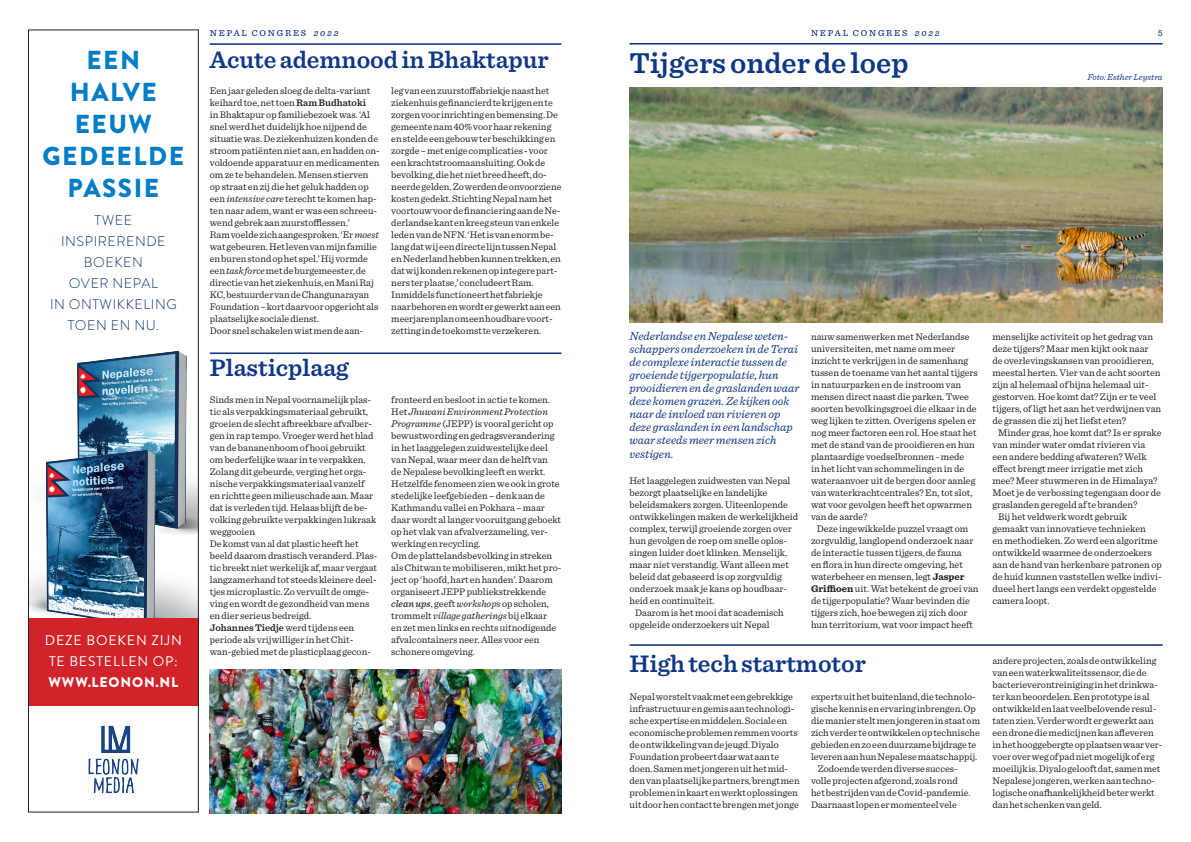
<style>
.page{position:relative;width:1191px;height:842px;background:#fff}
.page>*{position:absolute;margin:0;border:0;box-sizing:border-box;transform-origin:0 0}
.t1{font:600 30px "Sentinel";color:#103785}
.t2{font:900 26px/32px "Brandon Grotesque";letter-spacing:.06em;color:#007ec5;text-align:center}
.t3{font:600 25px "Sentinel";color:#103785}
.t4{font:300 14px/21px "Brandon Grotesque";letter-spacing:.04em;color:#052d6f;text-align:center}
.t5{font:14px/21px "Brandon Grotesque";letter-spacing:.06em;color:#fff}
.t6{font:italic 12px/13.1px "Sentinel";color:#103785}
.t7{font:10px/12px "Sentinel";color:#231f20}
.t8{font:500 9px "Sentinel";letter-spacing:.2em;color:#103785}
.t9{font:italic 9px "Sentinel";letter-spacing:-.005em;color:#103785}
.s1{font-weight:900}
.s2{font-style:italic}
.s3{font-weight:600}
.s4{font-weight:500;font-style:italic}
.s5{font-weight:700}
</style>
<div class="page">
<img style="left:77px;top:351px;width:110px;height:91px">
<img style="left:30px;top:442px;width:166px;height:176px">
<img style="left:88px;top:725px;width:51px;height:69px">
<div style="left:28px;top:618px;width:170px;height:88px;background:#d1232a"></div>
<div style="left:28px;top:30px;width:170px;height:782px;border:1px solid #231f20"></div>
<hr style="left:629px;top:43px;width:533px;height:2px;background:#103785">
<hr style="left:210px;top:352px;width:351px;height:2px;background:#103785">
<hr style="left:210px;top:43px;width:351px;height:2px;background:#103785">
<img style="left:629px;top:87px;width:533px;height:236px">
<hr style="left:629px;top:644px;width:533px;height:2px;background:#103785">
<img style="left:210px;top:669px;width:351px;height:145px">
<p class="t2" style="left:42px;top:45px;width:143px">EEN<br>HALVE<br>EEUW<br>GEDEELDE<br>PASSIE</p>
<p class="t4" style="left:50px;top:209px;width:128px">TWEE<br>INSPIRERENDE<br>BOEKEN<br>OVER NEPAL<br>IN ONTWIKKELING<br>TOEN EN NU.</p>
<p class="t5" style="left:45px;top:630px;width:138px">DEZE BOEKEN ZIJN<br>TE BESTELLEN OP:<br><span class="s1">WWW.LEONON.NL</span></p>
<p class="t8" style="left:210px;top:26px;width:130px">NEPAL CONGRES <span class="s2">2022</span></p>
<p class="t8" style="left:811px;top:26px;width:130px">NEPAL CONGRES <span class="s2">2022</span></p>
<p class="t8" style="left:1157px;top:26px;width:6px">5</p>
<p class="t3" style="left:210px;top:41px;width:340px">Acute ademnood in Bhaktapur</p>
<p class="t7" style="left:210px;top:84px;width:172px">Een jaar geleden sloeg de delta-variant keihard toe, net toen <span class="s3">Ram Budhatoki<br></span>in Bhaktapur op familiebezoek was. ‘Al snel werd het duidelijk hoe nijpend de situatie was. De ziekenhuizen konden de stroom patiënten niet aan, en hadden on&shy;voldoende apparatuur en medicamenten om ze te behandelen. Mensen stierven op straat en zij die het geluk hadden op een <span class="s2">intensive care</span> terecht te komen hap&shy;ten naar adem, want er was een schreeu&shy;wend gebrek aan zuurstofflessen.’</p>
<p class="t7" style="left:210px;top:228px;width:171px">Ram voelde zich aangesproken. ‘Er <span class="s2">moest </span>wat gebeuren. Het leven van mijn familie en buren stond op het spel.’ Hij vormde een <span class="s2">task force</span> met de burgemeester, de directie van het ziekenhuis, en Mani Raj KC, bestuurder van de Changunarayan Foundation – kort daarvoor opgericht als plaatselijke sociale dienst.</p>
<p class="t7" style="left:210px;top:324px;width:155px">Door snel schakelen wist men de aan-</p>
<p class="t7" style="left:391px;top:84px;width:172px">leg van een zuurstoffabriekje naast het ziekenhuis gefinancierd te krijgen en te zorgen voor inrichting en bemensing. De gemeente nam 40% voor haar rekening en stelde een gebouw ter beschikking en zorgde – met enige complicaties - voor een krachtstroomaansluiting. Ook de bevolking, die het niet breed heeft, do&shy;neerde gelden. Zo werden de onvoorziene kosten gedekt. Stichting Nepal nam het voortouw voor de financiering aan de Ne&shy;derlandse kant en kreeg steun van enkele leden van de NFN. ‘Het is van enorm be&shy;lang dat wij een directe lijn tussen Nepal en Nederland hebben kunnen trekken, en dat wij konden rekenen op integere part&shy;ners ter plaatse,’ concludeert Ram.</p>
<p class="t7" style="left:391px;top:288px;width:171px">Inmiddels functioneert het fabriekje naar behoren en wordt er gewerkt aan een meerjarenplan om een houdbare voort&shy;zetting in de toekomst te verzekeren.</p>
<p class="t3" style="left:210px;top:349px;width:140px">Plasticplaag</p>
<p class="t7" style="left:210px;top:393px;width:168px">Sinds men in Nepal voornamelijk plas&shy;tic als verpakkingsmateriaal gebruikt, groeien de slecht afbreekbare afvalber&shy;gen in rap tempo. Vroeger werd het blad van de bananenboom of hooi gebruikt om bederfelijke waar in te verpakken.<br>Zolang dit gebeurde, verging het orga&shy;nische verpakkingsmateriaal vanzelf en richtte geen milieuschade aan. Maar dat is verleden tijd. Helaas blijft de be&shy;volking gebruikte verpakkingen lukraak weggooien</p>
<p class="t7" style="left:210px;top:537px;width:169px">De komst van al dat plastic heeft het beeld daarom drastisch veranderd. Plas&shy;tic breekt niet werkelijk af, maar vergaat langzamerhand tot steeds kleinere deel&shy;tjes microplastic. Zo vervuilt de omge&shy;ving en wordt de gezondheid van mens en dier serieus bedreigd.</p>
<p class="t7" style="left:210px;top:621px;width:163px"><span class="s3">JohannesTiedje</span> werd tijdens een periode als vrijwilliger in het Chit&shy;wan-gebied met de plasticplaag gecon-</p>
<p class="t7" style="left:391px;top:393px;width:160px">fronteerd en besloot in actie te komen.</p>
<p class="t7" style="left:391px;top:405px;width:171px">Het <span class="s2">Jhuwani Environment Protection Programme</span> (JEPP) is vooral gericht op bewustwording en gedragsverandering in het laaggelegen zuidwestelijke deel van Nepal, waar meer dan de helft van<br>de Nepalese bevolking leeft en werkt.<br>Hetzelfde fenomeen zien we ook in grote stedelijke leefgebieden – denk aan de Kathmandu vallei en Pokhara – maar daar wordt al langer vooruitgang geboekt op het vlak van afvalverzameling, ver&shy;werking en recycling.</p>
<p class="t7" style="left:391px;top:549px;width:172px">Om de plattelandsbevolking in streken als Chitwan te mobiliseren, mikt het pro&shy;ject op ‘hoofd, hart en handen’. Daarom organiseert JEPP publiekstrekkende <span class="s4">clean ups</span>, geeft <span class="s2">workshops</span> op scholen, trommelt <span class="s2">village gatherings</span> bij elkaar<br>en zet men links en rechts uitnodigende afvalcontainers neer. Alles voor een schonere omgeving.</p>
<p class="t1" style="left:629px;top:40px;width:281px">Tijgers onder de loep</p>
<p class="t9" style="left:1087px;top:70px;width:77px">Foto: Esther Leystra</p>
<p class="t6" style="left:629px;top:329px;width:160px">Nederlandse en Nepalese weten-</p>
<p class="t6" style="left:629px;top:342px;width:171px">schappers onderzoeken in de Terai de complexe interactie tussen de groeiende tijgerpopulatie, hun prooidieren en de graslanden waar deze komen grazen. Ze kijken ook naar de invloed van rivieren op deze graslanden in een landschap waar steeds meer mensen zich vestigen.</p>
<p class="t7" style="left:629px;top:474px;width:170px">Het laaggelegen zuidwesten van Nepal bezorgt plaatselijke en landelijke beleidsmakers zorgen. Uiteenlopende ontwikkelingen maken de werkelijkheid complex, terwijl groeiende zorgen over hun gevolgen de roep om snelle oplos&shy;singen luider doet klinken. Menselijk, maar niet verstandig. Want alleen met beleid dat gebaseerd is op zorgvuldig onderzoek maak je kans op houdbaar&shy;heid en continuïteit.</p>
<p class="t7" style="left:629px;top:606px;width:156px;text-indent:6px">Daarom is het mooi dat academisch opgeleide onderzoekers uit Nepal</p>
<p class="t7" style="left:811px;top:330px;width:168px">nauw samenwerken met Nederlandse universiteiten, met name om meer inzicht te verkrijgen in de samenhang tussen de toename van het aantal tijgers in natuurparken en de instroom van mensen direct naast die parken. Twee soorten bevolkingsgroei die elkaar in de weg lijken te zitten. Overigens spelen er nog meer factoren een rol. Hoe staat het met de stand van de prooidieren en hun plantaardige voedselbronnen - mede<br>in het licht van schommelingen in de wateraanvoer uit de bergen door aanleg van waterkrachtcentrales? En, tot slot, wat voor gevolgen heeft het opwarmen van de aarde?</p>
<p class="t7" style="left:811px;top:522px;width:169px;text-indent:6px">Deze ingewikkelde puzzel vraagt om zorgvuldig, langlopend onderzoek naar de interactie tussen tijgers, de fauna<br>en flora in hun directe omgeving, het waterbeheer en mensen, legt <span class="s5">Jasper Griffioen</span> uit. Wat betekent de groei van de tijgerpopulatie? Waar bevinden die tijgers zich, hoe bewegen zij zich door hun territorium, wat voor impact heeft</p>
<p class="t3" style="left:629px;top:644px;width:238px">High tech startmotor</p>
<p class="t7" style="left:629px;top:690px;width:172px">Nepal worstelt vaak met een gebrekkige infrastructuur en gemis aan technologi&shy;sche expertise en middelen. Sociale en economische problemen remmen voorts de ontwikkeling van de jeugd. Diyalo Foundation probeert daar wat aan te doen. Samen met jongeren uit het mid&shy;den van plaatselijke partners, brengt men problemen in kaart en werkt oplossingen uit door hen contact te brengen met jonge</p>
<p class="t7" style="left:811px;top:690px;width:171px">experts uit het buitenland, die technolo&shy;gische kennis en ervaring inbrengen. Op die manier stelt men jongeren in staat om zich verder te ontwikkelen op technische gebieden en zo een duurzame bijdrage te leveren aan hun Nepalese maatschappij.</p>
<p class="t7" style="left:811px;top:762px;width:161px;text-indent:7px">Zodoende werden diverse succes&shy;volle projecten afgerond, zoals rond het bestrijden van de Covid-pandemie.<br>Daarnaast lopen er momenteel vele</p>
<p class="t7" style="left:992px;top:330px;width:170px">menselijke activiteit op het gedrag van deze tijgers? Maar men kijkt ook naar<br>de overlevingskansen van prooidieren, meestal herten. Vier van de acht soorten zijn al helemaal of bijna helemaal uit&shy;gestorven. Hoe komt dat? Zijn er te veel tijgers, of ligt het aan het verdwijnen van de grassen die zij het liefst eten?</p>
<p class="t7" style="left:992px;top:426px;width:170px;text-indent:6px">Minder gras, hoe komt dat? Is er sprake van minder water omdat rivieren via een andere bedding afwateren? Welk effect brengt meer irrigatie met zich mee? Meer stuwmeren in de Himalaya?<br>Moet je de verbossing tegengaan door de graslanden geregeld af te branden?</p>
<p class="t7" style="left:992px;top:510px;width:171px;text-indent:6px">Bij het veldwerk wordt gebruik gemaakt van innovatieve technieken<br>en methodieken. Zo werd een algoritme ontwikkeld waarmee de onderzoekers aan de hand van herkenbare patronen op de huid kunnen vaststellen welke indivi&shy;dueel hert langs een verdekt opgestelde camera loopt.</p>
<p class="t7" style="left:992px;top:654px;width:172px">andere projecten, zoals de ontwikkeling van een waterkwaliteitssensor, die de bacterieverontreiniging in het drinkwa&shy;ter kan beoordelen. Een prototype is al ontwikkeld en laat veelbelovende resul&shy;taten zien. Verder wordt er gewerkt aan een drone die medicijnen kan afleveren in het hooggebergte op plaatsen waar ver&shy;voer over weg of pad niet mogelijk of erg moeilijk is. Diyalo gelooft dat, samen met Nepalese jongeren, werken aan techno&shy;logische onafhankelijkheid beter werkt dan het schenken van geld.</p>
</div>
